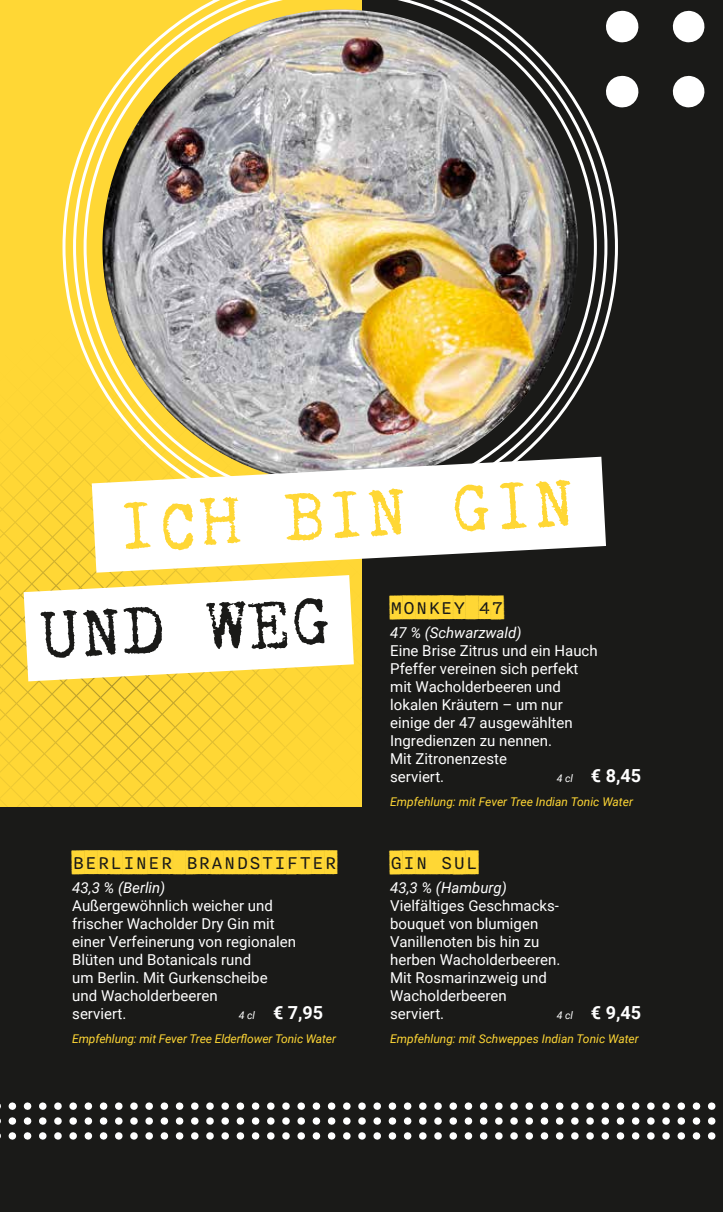
<style>
.page{position:relative;width:723px;height:1212px;background:#1a1a18}
.page>*{position:absolute;margin:0;border:0;box-sizing:border-box;transform-origin:0 0}
.t1{font:71.25px "Kingthings Trypewriter 2";color:#ffd735}
.t2{font:71.25px "Kingthings Trypewriter 2";color:#1a1a18}
.t3{font:21px "Nitti Typewriter Cameo";color:#ffd735}
.t4{font:700 18px "Roboto";color:#fff}
.t5{font:15px/18px "Roboto";color:#fff}
.t6{font:italic 15px "Roboto";color:#fff}
.t7{font:italic 12px "Roboto";color:#ffd735}
.s1{font-weight:400;font-style:italic;font-size:10.5px}
</style>
<div class="page">
<div style="left:0;top:0;width:361px;height:806px;background:#ffd735"></div>
<svg style="left:0;top:573px;width:362px;height:234px"></svg>
<img style="left:76px;top:0;width:542px;height:457px">
<svg style="left:688px;top:11px;width:17px;height:31px"></svg>
<hr style="left:622px;top:11px;width:1px;height:31px;background:#fff">
<hr style="left:722px;top:11px;width:1px;height:31px;background:#fff">
<svg style="left:688px;top:76px;width:17px;height:31px"></svg>
<hr style="left:622px;top:76px;width:1px;height:31px;background:#fff">
<hr style="left:722px;top:76px;width:1px;height:31px;background:#fff">
<svg style="left:0;top:1102px;width:716px;height:8px"></svg>
<svg style="left:0;top:1117px;width:716px;height:8px"></svg>
<svg style="left:0;top:1132px;width:716px;height:8px"></svg>
<svg style="left:354px;top:457px;width:252px;height:116px;fill:#fff"></svg>
<svg style="left:0;top:161px;width:354px;height:520px"></svg>
<h1 class="t1" style="left:114px;top:487px;width:462px;rotate:-3deg">ICH BIN GIN</h1>
<h1 class="t2" style="left:37px;top:597px;width:294px;rotate:-3deg">UND WEG</h1>
<h2 class="t3" style="left:390px;top:594px;width:115px">MONKEY 47</h2>
<p class="t6" style="left:390px;top:622px;width:133px">47 % (Schwarzwald)</p>
<p class="t5" style="left:390px;top:641px;width:209px">Eine Brise Zitrus und ein Hauch<br>Pfeffer vereinen sich perfekt mit Wacholderbeeren und lokalen Kräutern – um nur einige der 47 ausgewählten<br>Ingredienzen zu nennen.<br>Mit Zitronenzeste<br>serviert.</p>
<p class="t4" style="left:557px;top:763px;width:86px"><span class="s1">4 cl</span> € 8,45</p>
<p class="t7" style="left:390px;top:794px;width:244px">Empfehlung: mit Fever Tree Indian Tonic Water</p>
<h2 class="t3" style="left:72px;top:848px;width:266px">BERLINER BRANDSTIFTER</h2>
<p class="t6" style="left:72px;top:877px;width:95px">43,3 % (Berlin)</p>
<p class="t5" style="left:72px;top:896px;width:225px">Außergewöhnlich weicher und frischer Wacholder Dry Gin mit einer Verfeinerung von regionalen<br>Blüten und Botanicals rund<br>um Berlin. Mit Gurkenscheibe und Wacholderbeeren<br>serviert.</p>
<p class="t4" style="left:239px;top:1000px;width:86px"><span class="s1">4 cl</span> € 7,95</p>
<p class="t7" style="left:72px;top:1030px;width:265px">Empfehlung: mit Fever Tree Elderflower Tonic Water</p>
<h2 class="t3" style="left:390px;top:848px;width:90px">GIN SUL</h2>
<p class="t6" style="left:390px;top:877px;width:118px">43,3 % (Hamburg)</p>
<p class="t5" style="left:390px;top:896px;width:172px">Vielfältiges Geschmacks&shy;bouquet von blumigen<br>Vanillenoten bis hin zu herben Wacholderbeeren.<br>Mit Rosmarinzweig und<br>Wacholderbeeren serviert.</p>
<p class="t4" style="left:557px;top:1000px;width:86px"><span class="s1">4 cl</span> € 9,45</p>
<p class="t7" style="left:390px;top:1030px;width:250px">Empfehlung: mit Schweppes Indian Tonic Water</p>
</div>
